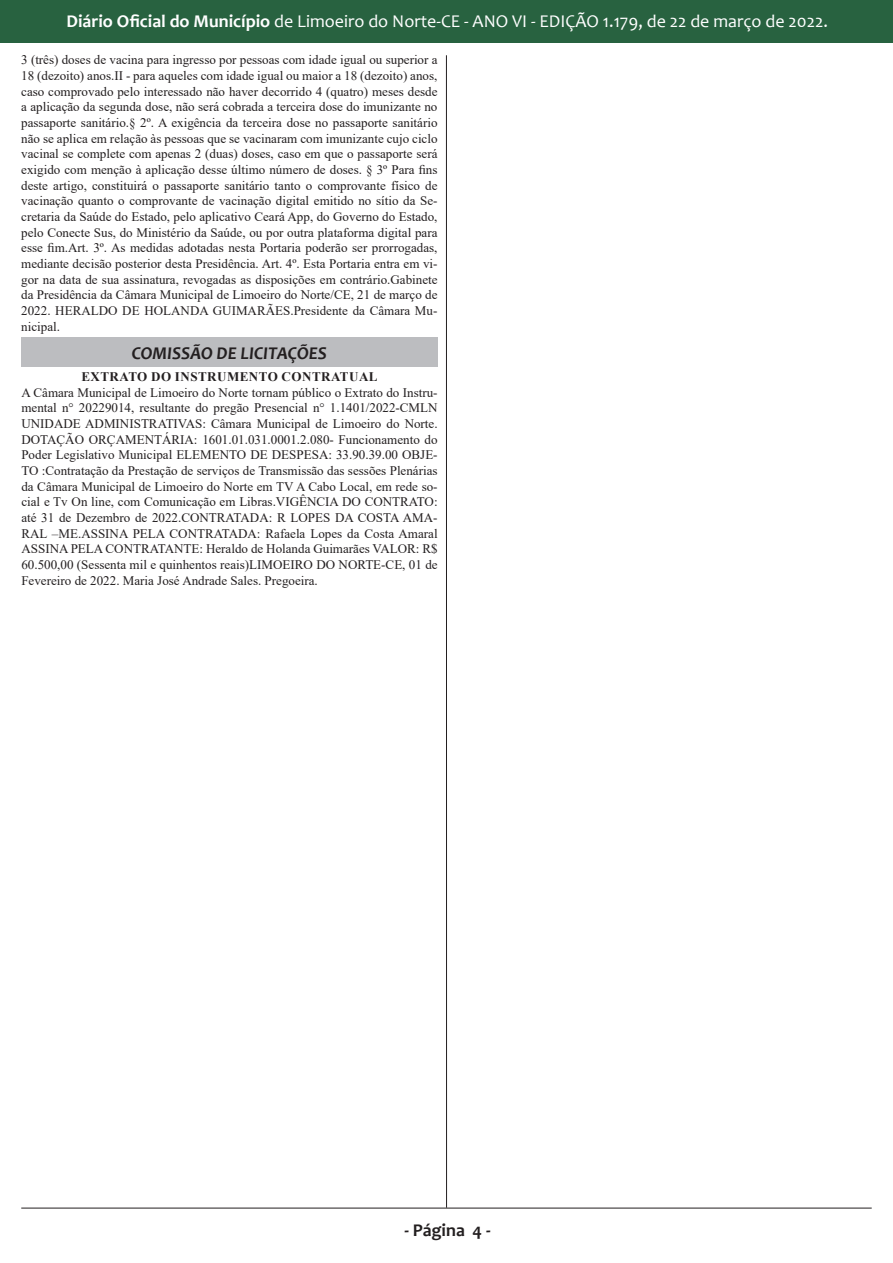
<style>
.page{position:relative;width:893px;height:1263px;background:#fff}
.page>*{position:absolute;margin:0;border:0;box-sizing:border-box;transform-origin:0 0}
.t1{font:18px "Candara";color:#fff}
.t2{font:italic 700 18px "Candara";color:#231f20}
.t3{font:700 18px "Candara";color:#231f20}
.t4{font:13.05px/15.6px "Times New Roman";color:#231f20;text-align:justify}
.t5{font:700 13.05px "Times New Roman";letter-spacing:.035em;color:#231f20}
.s1{font-weight:700}
</style>
<div class="page">
<div style="left:0;top:0;width:893px;height:42px;background:#286240"></div>
<hr style="left:446px;top:55px;width:1px;height:1153px;background:#231f20">
<hr style="left:21px;top:1208px;width:851px;height:1px;background:#231f20">
<div style="left:21px;top:338px;width:416px;height:29px;background:#bcbdc0"></div>
<h1 class="t1" style="left:66px;top:10px;width:763px"><span class="s1">Diário Oficial do Município</span> de Limoeiro do Norte-CE - ANO VI - EDIÇÃO 1.179, de 22 de março de 2022.</h1>
<p class="t4" style="left:21px;top:52px;width:418px">3 (três) doses de vacina para ingresso por pessoas com idade igual ou superior a 18 (dezoito) anos.II - para aqueles com idade igual ou maior a 18 (dezoito) anos, caso comprovado pelo interessado não haver decorrido 4 (quatro) meses desde a aplicação da segunda dose, não será cobrada a terceira dose do imunizante no passaporte sanitário.§ 2º. A exigência da terceira dose no passaporte sanitário não se aplica em relação às pessoas que se vacinaram com imunizante cujo ciclo vacinal se complete com apenas 2 (duas) doses, caso em que o passaporte será exigido com menção à aplicação desse último número de doses. § 3º Para fins deste artigo, constituirá o passaporte sanitário tanto o comprovante físico de vacinação quanto o comprovante de vacinação digital emitido no sítio da Se&shy;cretaria da Saúde do Estado, pelo aplicativo Ceará App, do Governo do Estado, pelo Conecte Sus, do Ministério da Saúde, ou por outra plataforma digital para esse fim.Art. 3º. As medidas adotadas nesta Portaria poderão ser prorrogadas, mediante decisão posterior desta Presidência. Art. 4º. Esta Portaria entra em vi&shy;gor na data de sua assinatura, revogadas as disposições em contrário.Gabinete da Presidência da Câmara Municipal de Limoeiro do Norte/CE, 21 de março de 2022. HERALDO DE HOLANDA GUIMARÃES.Presidente da Câmara Mu&shy;nicipal.</p>
<p class="t2" style="left:132px;top:341px;width:197px">COMISSÃO DE LICITAÇÕES</p>
<p class="t5" style="left:81px;top:367px;width:298px">EXTRATO DO INSTRUMENTO CONTRATUAL</p>
<p class="t4" style="left:21px;top:384px;width:418px">A Câmara Municipal de Limoeiro do Norte tornam público o Extrato do Instru&shy;mental n° 20229014, resultante do pregão Presencial n° 1.1401/2022-CMLN UNIDADE ADMINISTRATIVAS: Câmara Municipal de Limoeiro do Norte.<br>DOTAÇÃO ORÇAMENTÁRIA: 1601.01.031.0001.2.080- Funcionamento do Poder Legislativo Municipal ELEMENTO DE DESPESA: 33.90.39.00 OBJE-TO :Contratação da Prestação de serviços de Transmissão das sessões Plenárias da Câmara Municipal de Limoeiro do Norte em TV A Cabo Local, em rede so&shy;cial e Tv On line, com Comunicação em Libras.VIGÊNCIA DO CONTRATO: até 31 de Dezembro de 2022.CONTRATADA: R LOPES DA COSTA AMA-RAL –ME.ASSINA PELA CONTRATADA: Rafaela Lopes da Costa Amaral ASSINA PELA CONTRATANTE: Heraldo de Holanda Guimarães VALOR: R$ 60.500,00 (Sessenta mil e quinhentos reais)LIMOEIRO DO NORTE-CE, 01 de Fevereiro de 2022. Maria José Andrade Sales. Pregoeira.</p>
<h1 class="t3" style="left:404px;top:1219px;width:88px">- Página 4 -</h1>
</div>
